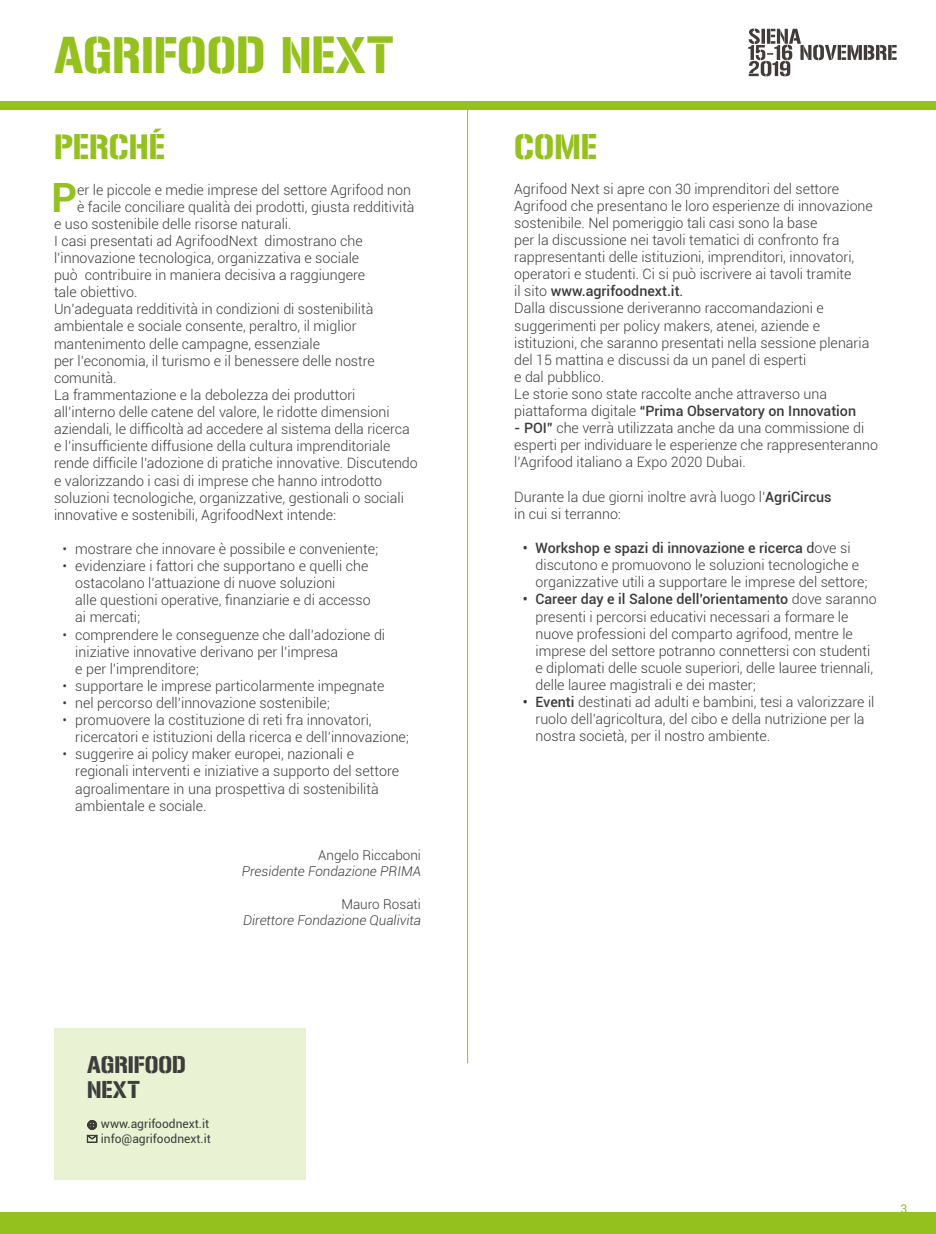
<style>
.page{position:relative;width:936px;height:1234px;background:#fff}
.page>*{position:absolute;margin:0;border:0;box-sizing:border-box;transform-origin:0 0}
.t1{font:45px "Gunplay";color:#94c11e}
.t2{font:700 40.35px "Roboto";color:#94c11e}
.t3{font:30.75px "Gunplay";color:#94c11e}
.t4{font:21px/25.2px "Gunplay";color:#3c3c3b}
.t5{font:300 14.25px/17.1px "Roboto";color:#3c3c3b}
.t6{font:italic 300 13.5px "Roboto";color:#3c3c3b}
.t7{font:300 13.5px "Roboto";color:#3c3c3b}
.t8{font:12px/14.4px "Roboto";color:#3c3c3b}
.t9{font:12px "Roboto";color:#94c11e}
.s1{font-weight:500}
.s2{font-weight:400}
</style>
<div class="page">
<div style="left:0;top:101px;width:935px;height:8px;background:#94c11e"></div>
<svg style="left:748px;top:28px;width:148px;height:48px"></svg>
<div style="left:0;top:1212px;width:935px;height:21px;background:#94c11e"></div>
<div style="left:54px;top:1028px;width:251px;height:151px;background:#e9f2d2"></div>
<hr style="left:467px;top:109px;width:1px;height:954px;background:#94c11e">
<svg style="left:87px;top:1120px;width:10px;height:22px"></svg>
<h1 class="t1" style="left:54px;top:30px;width:341px">AGRIFOOD NEXT</h1>
<h3 class="t3" style="left:54px;top:130px;width:113px">PERCHÉ</h3>
<h2 class="t2" style="left:51px;top:169px;width:27px">P</h2>
<p class="t5" style="left:77px;top:180px;width:335px">er le piccole e medie imprese del settore Agrifood non</p>
<p class="t5" style="left:77px;top:197px;width:339px">è facile conciliare qualità dei prodotti, giusta redditività</p>
<p class="t5" style="left:54px;top:215px;width:239px">e uso sostenibile delle risorse naturali.</p>
<p class="t5" style="left:54px;top:232px;width:310px">I casi presentati ad AgrifoodNext dimostrano che</p>
<p class="t5" style="left:54px;top:249px;width:307px">l’innovazione tecnologica, organizzativa e sociale</p>
<p class="t5" style="left:54px;top:266px;width:312px">può contribuire in maniera decisiva a raggiungere</p>
<p class="t5" style="left:54px;top:283px;width:85px">tale obiettivo.</p>
<p class="t5" style="left:54px;top:300px;width:321px">Un’adeguata redditività in condizioni di sostenibilità</p>
<p class="t5" style="left:54px;top:317px;width:304px">ambientale e sociale consente, peraltro, il miglior</p>
<p class="t5" style="left:54px;top:334px;width:267px">mantenimento delle campagne, essenziale</p>
<p class="t5" style="left:54px;top:351px;width:322px">per l’economia, il turismo e il benessere delle nostre</p>
<p class="t5" style="left:54px;top:368px;width:64px">comunità.</p>
<p class="t5" style="left:54px;top:386px;width:303px">La frammentazione e la debolezza dei produttori</p>
<p class="t5" style="left:54px;top:403px;width:337px">all’interno delle catene del valore, le ridotte dimensioni</p>
<p class="t5" style="left:54px;top:420px;width:357px">aziendali, le difficoltà ad accedere al sistema della ricerca</p>
<p class="t5" style="left:54px;top:437px;width:338px">e l’insufficiente diffusione della cultura imprenditoriale</p>
<p class="t5" style="left:54px;top:454px;width:365px">rende difficile l’adozione di pratiche innovative. Discutendo</p>
<p class="t5" style="left:54px;top:471px;width:329px">e valorizzando i casi di imprese che hanno introdotto</p>
<p class="t5" style="left:54px;top:488px;width:351px">soluzioni tecnologiche, organizzative, gestionali o sociali</p>
<p class="t5" style="left:54px;top:505px;width:284px">innovative e sostenibili, AgrifoodNext intende:</p>
<p class="t5" style="left:63px;top:539px;width:317px">• mostrare che innovare è possibile e conveniente;</p>
<p class="t5" style="left:75px;top:557px;width:297px;text-indent:-13px">• evidenziare i fattori che supportano e quelli che ostacolano l’attuazione di nuove soluzioni<br>alle questioni operative, finanziarie e di accesso ai mercati;</p>
<p class="t5" style="left:75px;top:625px;width:311px;text-indent:-13px">• comprendere le conseguenze che dall’adozione di iniziative innovative derivano per l’impresa<br>e per l’imprenditore;</p>
<p class="t5" style="left:63px;top:676px;width:323px">• supportare le imprese particolarmente impegnate</p>
<p class="t5" style="left:63px;top:693px;width:269px">• nel percorso dell’innovazione sostenibile;</p>
<p class="t5" style="left:75px;top:710px;width:335px;text-indent:-13px">• promuovere la costituzione di reti fra innovatori, ricercatori e istituzioni della ricerca e dell’innovazione;</p>
<p class="t5" style="left:75px;top:745px;width:325px;text-indent:-13px">• suggerire ai policy maker europei, nazionali e regionali interventi e iniziative a supporto del settore agroalimentare in una prospettiva di sostenibilità ambientale e sociale.</p>
<p class="t7" style="left:318px;top:845px;width:104px">Angelo Riccaboni</p>
<p class="t6" style="left:242px;top:862px;width:181px">Presidente Fondazione PRIMA</p>
<p class="t7" style="left:341px;top:894px;width:81px">Mauro Rosati</p>
<p class="t6" style="left:243px;top:910px;width:179px">Direttore Fondazione Qualivita</p>
<h3 class="t4" style="left:87px;top:1052px;width:100px">AGRIFOOD<br>NEXT</h3>
<p class="t8" style="left:101px;top:1115px;width:111px">www.agrifoodnext.it info@agrifoodnext.it</p>
<h3 class="t3" style="left:514px;top:130px;width:84px">COME</h3>
<p class="t5" style="left:514px;top:179px;width:360px">Agrifood Next si apre con 30 imprenditori del settore Agrifood che presentano le loro esperienze di innovazione sostenibile. Nel pomeriggio tali casi sono la base<br>per la discussione nei tavoli tematici di confronto fra rappresentanti delle istituzioni, imprenditori, innovatori, operatori e studenti. Ci si può iscrivere ai tavoli tramite<br>il sito <span class="s1">www.agrifoodnext.it</span><span class="s2">.<br></span>Dalla discussione deriveranno raccomandazioni e suggerimenti per policy makers, atenei, aziende e istituzioni, che saranno presentati nella sessione plenaria del 15 mattina e discussi da un panel di esperti<br>e dal pubblico.<br>Le storie sono state raccolte anche attraverso una piattaforma digitale <span class="s1">“Prima Observatory on Innovation</span></p>
<p class="t5" style="left:514px;top:419px;width:365px"><span class="s1">- POI”</span> che verrà utilizzata anche da una commissione di esperti per individuare le esperienze che rappresenteranno l’Agrifood italiano a Expo 2020 Dubai.</p>
<p class="t5" style="left:514px;top:487px;width:319px">Durante la due giorni inoltre avrà luogo l’<span class="s1">AgriCircus </span>in cui si terranno:</p>
<p class="t5" style="left:535px;top:539px;width:333px;text-indent:-13px"><span class="s1">• Workshop e spazi di innovazione e ricerca</span> <span class="s2">d</span>ove si discutono e promuovono le soluzioni tecnologiche e organizzative utili a supportare le imprese del settore;</p>
<p class="t5" style="left:535px;top:590px;width:342px;text-indent:-13px"><span class="s1">• Career day e il Salone dell’orientamento</span> dove saranno presenti i percorsi educativi necessari a formare le nuove professioni del comparto agrifood, mentre le imprese del settore potranno connettersi con studenti e diplomati delle scuole superiori, delle lauree triennali, delle lauree magistrali e dei master;</p>
<p class="t5" style="left:535px;top:692px;width:340px;text-indent:-13px"><span class="s1">• Eventi</span> destinati ad adulti e bambini, tesi a valorizzare il ruolo dell’agricoltura, del cibo e della nutrizione per la nostra società, per il nostro ambiente.</p>
<p class="t9" style="left:900px;top:1199px;width:8px">3</p>
</div>
